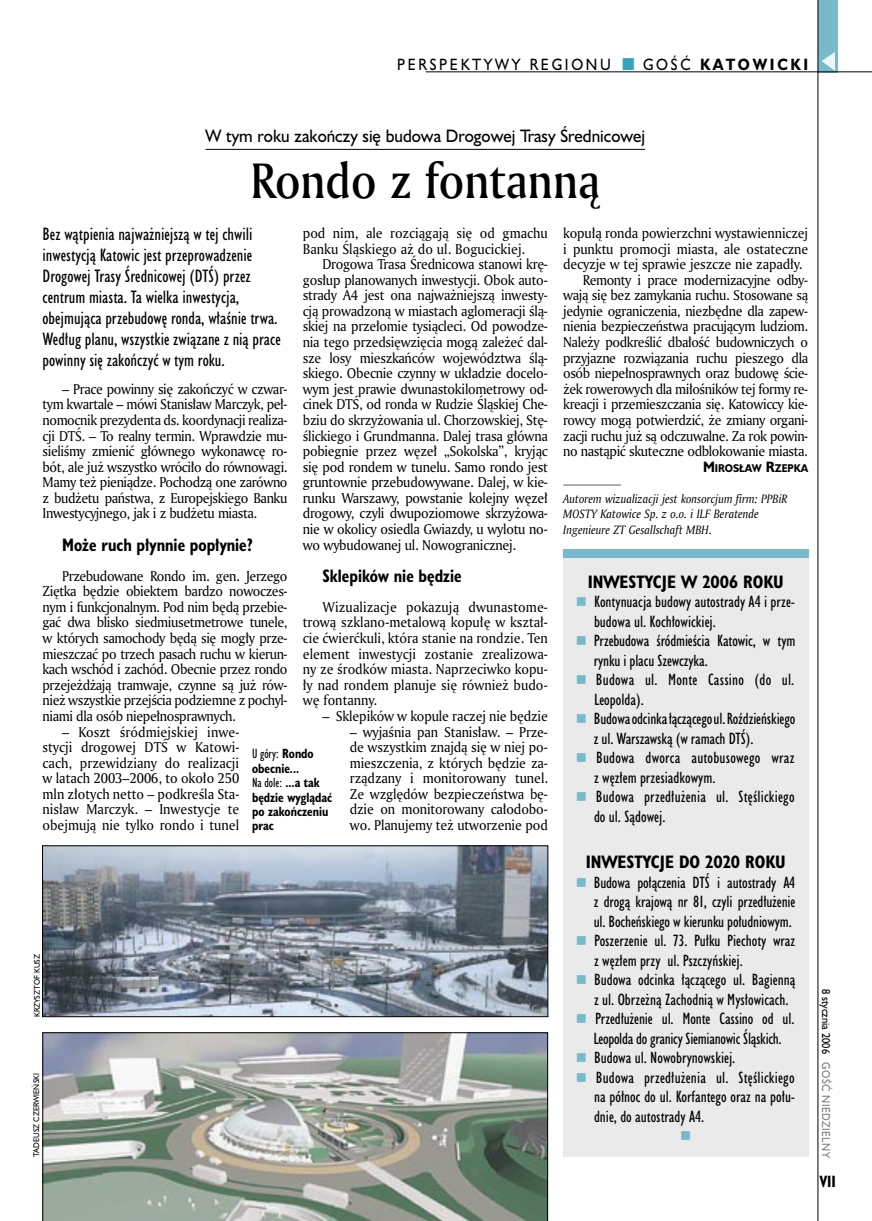
<style>
.page{position:relative;width:872px;height:1221px;background:#fff}
.page>*{position:absolute;margin:0;border:0;box-sizing:border-box;transform-origin:0 0}
._05a_tytyl_AmMd_32_pt{font:48px "Amerigo Md PL";color:#000;scale:.9 1}
._06-4_lead_lokal_HuCn_11_pt{font:16.5px/21px "Humanst 521 Cn PL";color:#000}
._04-3_nadtytul_lokal{font:16.5px "Humanst 521 PL";color:#000;scale:.94 1}
._04_srodtytul_HuCB_11_pt{font:700 16.5px "Humanst 521 Cn PL";color:#000;scale:.94 1}
._04-2_tytul_ramki{font:700 16.5px "Humanst 521 Cn PL";color:#000}
._03-2_body_do_ramki{font:15px/19.5px "Humanst 521 Cn PL";color:#000}
._03-2_body_do_ramki-2{font:15px/19.5px "Humanst 521 Cn PL";letter-spacing:-.02em;color:#000;text-align:center}
._15b_temat_prawo{font:15px "Humanst 521 PL";letter-spacing:.2em;color:#000;scale:.9 1}
._15b_temat_prawo-2{font:700 15px "Humanst 521 PL";letter-spacing:.2em;color:#000;scale:.9 1}
._17_pagina_prawa{font:700 15px "Humanst 521 Cn PL";color:#000;scale:.94 1}
._03-2_body_do_ramki-3{font:15px "Wingdings";color:#78b9cc}
.t1{font:13.8px/15.6px "Amerigo PL";letter-spacing:-.01em;color:#000;text-align:justify;scale:.94 1}
._09_podpis_zdjecia_HuCnB{font:700 12.3px/14.4px "Humanst 521 Cn PL";color:#000;scale:.94 1}
._13_notka_koncowa_Am{font:italic 11.7px/15.6px "Amerigo PL";color:#000;scale:.94 1}
._19a_data_prawa_GOSC{font:10.5px "Humanst 521 PL";letter-spacing:.05em;color:#7c7c7c;scale:.9 1}
._19_data_prawa{font:10.5px "Humanst 521 PL";color:#000;scale:.9 1}
._12a_autor_na_koncu_HuBd{font:700 10.35px "Humanst 521 PL";color:#000;scale:.9 1}
._09a_autor_zdjecia_Hu_5_pt{font:7.5px "Humanst 521 PL";color:#000;scale:.94 1}
.s1{font-weight:400}
.s2{font-size:13.8px}
.s3{color:#78b9cc}
</style>
<div class="page">
<div style="left:818px;top:0;width:19px;height:72px;background:#78b9cc"></div>
<hr style="left:817px;top:0;width:1px;height:1220px;background:#000">
<svg style="left:821px;top:52px;width:14px;height:19px"></svg>
<hr style="left:425px;top:72px;width:447px;height:1px;background:#000">
<hr style="left:206px;top:149px;width:439px;height:1px;background:#000">
<hr style="left:563px;top:484px;width:58px;height:2px;background:#939393">
<img style="left:44px;top:847px;width:502px;height:167px">
<svg style="left:43px;top:1032px;width:505px;height:188px"></svg>
<div style="left:563px;top:549px;width:245px;height:607px;background:#eaeaea"></div>
<div style="left:563px;top:549px;width:245px;height:9px;background:#78b9cc"></div>
<p class="_15b_temat_prawo" style="left:397px;top:54px;width:239px">PERSPEKTYWY REGIONU</p>
<p class="_15b_temat_prawo-2" style="left:643px;top:54px;width:185px"><span class="s1">GOŚĆ</span> KATOWICKI</p>
<p class="_04-3_nadtytul_lokal" style="left:206px;top:125px;width:469px">W tym roku zakończy się budowa Drogowej Trasy Średnicowej</p>
<p class="_05a_tytyl_AmMd_32_pt" style="left:250px;top:149px;width:390px">Rondo z fontanną</p>
<p class="_06-4_lead_lokal_HuCn_11_pt" style="left:43px;top:223px;width:240px">Bez wątpienia najważniejszą w tej chwili inwestycją Katowic jest przeprowadzenie Drogowej Trasy Średnicowej (DTŚ) przez centrum miasta. Ta wielka inwestycja, obejmująca przebudowę ronda, właśnie trwa.<br>Według planu, wszystkie związane z nią prace powinny się zakończyć w tym roku.</p>
<p class="t1" style="left:43px;top:380px;width:262px;text-indent:20px">– Prace powinny się zakończyć w czwar&shy;tym kwartale – mówi Stanisław Marczyk, peł&shy;nomocnik prezydenta ds. koordynacji realiza&shy;cji DTŚ. – To realny termin. Wprawdzie mu&shy;sieliśmy zmienić głównego wykonawcę ro&shy;bót, ale już wszystko wróciło do równowagi.<br>Mamy też pieniądze. Pochodzą one zarówno z budżetu państwa, z Europejskiego Banku Inwestycyjnego, jak i z budżetu miasta.</p>
<p class="_04_srodtytul_HuCB_11_pt" style="left:62px;top:533px;width:205px">Może ruch płynnie popłynie?</p>
<p class="t1" style="left:43px;top:567px;width:262px;text-indent:20px">Przebudowane Rondo im. gen. Jerzego Ziętka będzie obiektem bardzo nowoczes&shy;nym i funkcjonalnym. Pod nim będą przebie&shy;gać dwa blisko siedmiusetmetrowe tunele, w których samochody będą się mogły prze&shy;mieszczać po trzech pasach ruchu w kierun&shy;kach wschód i zachód. Obecnie przez rondo przejeżdżają tramwaje, czynne są już rów&shy;nież wszystkie przejścia podziemne z pochyl&shy;niami dla osób niepełnosprawnych.</p>
<p class="t1" style="left:43px;top:723px;width:211px;text-indent:20px">– Koszt śródmiejskiej inwe&shy;stycji drogowej DTŚ w Katowi&shy;cach, przewidziany do realizacji w latach 2003–2006, to około 250 mln złotych netto – podkreśla Sta&shy;nisław Marczyk. – Inwestycje te obejmują nie tylko rondo i tunel</p>
<p class="t1" style="left:303px;top:225px;width:262px">pod nim, ale rozciągają się od gmachu<br>Banku Śląskiego aż do ul. Bogucickiej.</p>
<p class="t1" style="left:303px;top:256px;width:262px;text-indent:20px">Drogowa Trasa Średnicowa stanowi krę&shy;gosłup planowanych inwestycji. Obok auto&shy;strady A4 jest ona najważniejszą inwesty&shy;cją prowadzoną w miastach aglomeracji ślą&shy;skiej na przełomie tysiącleci. Od powodze&shy;nia tego przedsięwzięcia mogą zależeć dal&shy;sze losy mieszkańców województwa ślą&shy;skiego. Obecnie czynny w układzie docelo&shy;wym jest prawie dwunastokilometrowy od&shy;cinek DTŚ, od ronda w Rudzie Śląskiej Che&shy;bziu do skrzyżowania ul. Chorzowskiej, Stę&shy;ślickiego i Grundmanna. Dalej trasa główna pobiegnie przez węzeł „Sokolska”, kryjąc się pod rondem w tunelu. Samo rondo jest gruntownie przebudowywane. Dalej, w kie&shy;runku Warszawy, powstanie kolejny węzeł drogowy, czyli dwupoziomowe skrzyżowa&shy;nie w okolicy osiedla Gwiazdy, u wylotu no&shy;wo wybudowanej ul. Nowogranicznej.</p>
<p class="_04_srodtytul_HuCB_11_pt" style="left:322px;top:564px;width:149px">Sklepików nie będzie</p>
<p class="t1" style="left:303px;top:598px;width:262px;text-indent:20px">Wizualizacje pokazują dwunastome&shy;trową szklano-metalową kopułę w kształ&shy;cie ćwierćkuli, która stanie na rondzie. Ten element inwestycji zostanie zrealizowa&shy;ny ze środków miasta. Naprzeciwko kopu&shy;ły nad rondem planuje się również budo&shy;wę fontanny.</p>
<p class="t1" style="left:322px;top:707px;width:241px">– Sklepików w kopule raczej nie będzie</p>
<p class="t1" style="left:350px;top:723px;width:212px">– wyjaśnia pan Stanisław. – Prze&shy;de wszystkim znajdą się w niej po&shy;mieszczenia, z których będzie za&shy;rządzany i monitorowany tunel.<br>Ze względów bezpieczeństwa bę&shy;dzie on monitorowany całodobo&shy;wo. Planujemy też utworzenie pod</p>
<p class="t1" style="left:563px;top:225px;width:262px">kopułą ronda powierzchni wystawienniczej i punktu promocji miasta, ale ostateczne decyzje w tej sprawie jeszcze nie zapadły.</p>
<p class="t1" style="left:563px;top:271px;width:262px;text-indent:20px">Remonty i prace modernizacyjne odby&shy;wają się bez zamykania ruchu. Stosowane są jedynie ograniczenia, niezbędne dla zapew&shy;nienia bezpieczeństwa pracującym ludziom.<br>Należy podkreślić dbałość budowniczych o przyjazne rozwiązania ruchu pieszego dla osób niepełnosprawnych oraz budowę ście&shy;żek rowerowych dla miłośników tej formy re&shy;kreacji i przemieszczania się. Katowiccy kie&shy;rowcy mogą potwierdzić, że zmiany organi&shy;zacji ruchu już są odczuwalne. Za rok powin&shy;no nastąpić skuteczne odblokowanie miasta.</p>
<p class="_12a_autor_na_koncu_HuBd" style="left:703px;top:460px;width:118px"><span class="s2">M</span>IROSŁAW <span class="s2">R</span>ZEPKA</p>
<p class="_13_notka_koncowa_Am" style="left:563px;top:490px;width:240px">Autorem wizualizacji jest konsorcjum firm: PPBiR<br>MOSTY Katowice Sp. z o.o. i ILF Beratende<br>Ingenieure ZT Gesallschaft MBH.</p>
<p class="_04-2_tytul_ramki" style="left:588px;top:570px;width:197px">INWESTYCJE W 2006 ROKU</p>
<p class="_03-2_body_do_ramki" style="left:594px;top:591px;width:203px;text-indent:-18px"><span class="s3">■</span> Kontynuacja budowy autostrady A4 i prze&shy;budowa ul. Kochłowickiej.</p>
<p class="_03-2_body_do_ramki" style="left:594px;top:630px;width:203px;text-indent:-18px"><span class="s3">■</span> Przebudowa śródmieścia Katowic, w tym rynku i placu Szewczyka.</p>
<p class="_03-2_body_do_ramki" style="left:594px;top:669px;width:202px;text-indent:-18px"><span class="s3">■</span> Budowa ul. Monte Cassino (do ul.<br>Leopolda).</p>
<p class="_03-2_body_do_ramki" style="left:594px;top:708px;width:203px;text-indent:-18px"><span class="s3">■</span> Budowa odcinka łączącego ul. Roździeńskiego z ul. Warszawską (w ramach DTŚ).</p>
<p class="_03-2_body_do_ramki" style="left:594px;top:747px;width:202px;text-indent:-18px"><span class="s3">■</span> Budowa dworca autobusowego wraz z węzłem przesiadkowym.</p>
<p class="_03-2_body_do_ramki" style="left:594px;top:786px;width:202px;text-indent:-18px"><span class="s3">■</span> Budowa przedłużenia ul. Stęślickiego do ul. Sądowej.</p>
<p class="_04-2_tytul_ramki" style="left:585px;top:850px;width:201px">INWESTYCJE DO 2020 ROKU</p>
<p class="_03-2_body_do_ramki" style="left:594px;top:872px;width:203px;text-align:justify;text-indent:-18px"><span class="s3">■</span> Budowa połączenia DTŚ i autostrady A4 z drogą krajową nr 81, czyli przedłużenie ul. Bocheńskiego w kierunku południowym.</p>
<p class="_03-2_body_do_ramki" style="left:594px;top:930px;width:203px;text-indent:-18px"><span class="s3">■</span> Poszerzenie ul. 73. Pułku Piechoty wraz z węzłem przy ul. Pszczyńskiej.</p>
<p class="_03-2_body_do_ramki" style="left:594px;top:969px;width:203px;text-indent:-18px"><span class="s3">■</span> Budowa odcinka łączącego ul. Bagienną z ul. Obrzeżną Zachodnią w Mysłowicach.</p>
<p class="_03-2_body_do_ramki-2" style="left:576px;top:1008px;width:220px"><span class="s3">■</span> Przedłużenie ul. Monte Cassino od ul.<br>Leopolda do granicy Siemianowic Śląskich.</p>
<p class="_03-2_body_do_ramki" style="left:576px;top:1047px;width:161px"><span class="s3">■</span> Budowa ul. Nowobrynowskiej.</p>
<p class="_03-2_body_do_ramki" style="left:594px;top:1067px;width:203px;text-align:justify;text-indent:-18px"><span class="s3">■</span> Budowa przedłużenia ul. Stęślickiego na północ do ul. Korfantego oraz na połu&shy;dnie, do autostrady A4.</p>
<p class="_03-2_body_do_ramki-3" style="left:680px;top:1127px;width:13px">■</p>
<p class="_09_podpis_zdjecia_HuCnB" style="left:252px;top:746px;width:67px"><span class="s1">U góry:</span> Rondo obecnie...</p>
<p class="_09_podpis_zdjecia_HuCnB" style="left:252px;top:775px;width:87px"><span class="s1">Na dole:</span> ...a tak będzie wyglądać po zakończeniu prac</p>
<p class="_09a_autor_zdjecia_Hu_5_pt" style="left:32px;top:1016px;width:68px;rotate:-90deg">KRZYSZTOF KUSZ</p>
<p class="_09a_autor_zdjecia_Hu_5_pt" style="left:31px;top:1156px;width:91px;rotate:-90deg">TADEUSZ CZERWIEŃSKI</p>
<p class="_19_data_prawa" style="left:833px;top:988px;width:74px;rotate:90deg">8 stycznia 2006</p>
<p class="_19a_data_prawa_GOSC" style="left:833px;top:1062px;width:108px;rotate:90deg">GOŚĆ NIEDZIELNY</p>
<p class="_17_pagina_prawa" style="left:819px;top:1171px;width:19px">VII</p>
</div>
